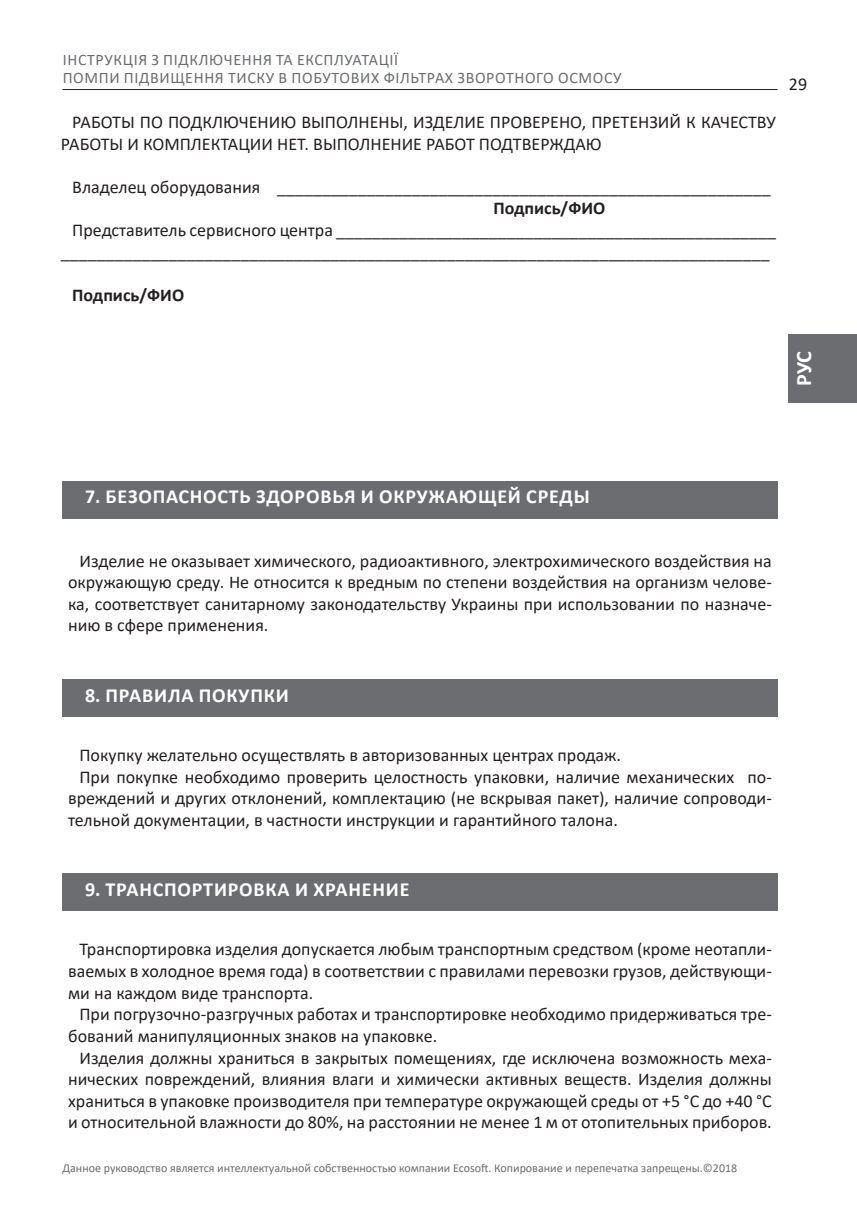
<style>
.page{position:relative;width:857px;height:1225px;background:#fff}
.page>*{position:absolute;margin:0;border:0;box-sizing:border-box;transform-origin:0 0}
.t1{font:700 22px "Calibri";color:#fff}
.t2{font:700 20px "Calibri";letter-spacing:.04em;color:#fff}
.текст_осн{font:18px/21.6px "Calibri";color:#231f20}
.текст_осн-2{font:700 18px "Calibri";color:#231f20}
.t3{font:16px/18px "Calibri";letter-spacing:.04em;color:#6c6d70}
.t4{font:12px "Calibri";color:#6c6d70}
.s1{font-weight:700}
</style>
<div class="page">
<div style="left:788px;top:334px;width:68px;height:69px;background:#6c6d70"></div>
<hr style="left:62px;top:89px;width:715px;height:1px;background:#231f20">
<div style="left:62px;top:481px;width:715px;height:37px;background:#6c6d70"></div>
<div style="left:62px;top:679px;width:715px;height:37px;background:#6c6d70"></div>
<div style="left:62px;top:873px;width:715px;height:37px;background:#6c6d70"></div>
<p class="t3" style="left:63px;top:50px;width:560px">ІНСТРУКЦІЯ З ПІДКЛЮЧЕННЯ ТА ЕКСПЛУАТАЦІЇ<br>ПОМПИ ПІДВИЩЕННЯ ТИСКУ В ПОБУТОВИХ ФІЛЬТРАХ ЗВОРОТНОГО ОСМОСУ</p>
<p class="текст_осн" style="left:61px;top:111px;width:716px;text-indent:11px">РАБОТЫ ПО ПОДКЛЮЧЕНИЮ ВЫПОЛНЕНЫ, ИЗДЕЛИЕ ПРОВЕРЕНО, ПРЕТЕНЗИЙ К КАЧЕСТВУ<br>РАБОТЫ И КОМПЛЕКТАЦИИ НЕТ. ВЫПОЛНЕНИЕ РАБОТ ПОДТВЕРЖДАЮ</p>
<p class="текст_осн" style="left:493px;top:176px;width:279px;text-indent:-421px">Владелец оборудования _______________________________________________________<br><span class="s1">Подпись/ФИО</span></p>
<p class="текст_осн" style="left:61px;top:219px;width:716px;text-indent:11px">Представитель сервисного центра _________________________________________________ _______________________________________________________________________________</p>
<p class="текст_осн-2" style="left:72px;top:282px;width:113px">Подпись/ФИО</p>
<p class="текст_осн" style="left:788px;top:73px;width:20px">29</p>
<p class="t1" style="left:787px;top:386px;width:36px;rotate:-90deg">РУС</p>
<p class="t2" style="left:85px;top:482px;width:506px">7. БЕЗОПАСНОСТЬ ЗДОРОВЬЯ И ОКРУЖАЮЩЕЙ СРЕДЫ</p>
<p class="текст_осн" style="left:68px;top:549px;width:704px;text-align:justify;text-indent:11px">Изделие не оказывает химического, радиоактивного, электрохимического воздействия на окружающую среду. Не относится к вредным по степени воздействия на организм челове&shy;ка, соответствует санитарному законодательству Украины при использовании по назначе&shy;нию в сфере применения.</p>
<p class="t2" style="left:85px;top:681px;width:205px">8. ПРАВИЛА ПОКУПКИ</p>
<p class="текст_осн" style="left:79px;top:744px;width:543px">Покупку желательно осуществлять в авторизованных центрах продаж.</p>
<p class="текст_осн" style="left:68px;top:765px;width:704px;text-align:justify;text-indent:11px">При покупке необходимо проверить целостность упаковки, наличие механических по&shy;вреждений и других отклонений, комплектацию (не вскрывая пакет), наличие сопроводи&shy;тельной документации, в частности инструкции и гарантийного талона.</p>
<p class="t2" style="left:85px;top:875px;width:326px">9. ТРАНСПОРТИРОВКА И ХРАНЕНИЕ</p>
<p class="текст_осн" style="left:68px;top:938px;width:704px;text-align:justify;text-indent:11px">Транспортировка изделия допускается любым транспортным средством (кроме неотапли&shy;ваемых в холодное время года) в соответствии с правилами перевозки грузов, действующи&shy;ми на каждом виде транспорта.</p>
<p class="текст_осн" style="left:68px;top:1003px;width:704px;text-indent:11px">При погрузочно-разгручных работах и транспортировке необходимо придерживаться тре&shy;бований манипуляционных знаков на упаковке.</p>
<p class="текст_осн" style="left:68px;top:1046px;width:704px;text-align:justify;text-indent:11px">Изделия должны храниться в закрытых помещениях, где исключена возможность меха&shy;нических повреждений, влияния влаги и химически активных веществ. Изделия должны храниться в упаковке производителя при температуре окружающей среды от +5 °С до +40 °С и относительной влажности до 80%, на расстоянии не менее 1 м от отопительных приборов.</p>
<p class="t4" style="left:62px;top:1159px;width:676px">Данное руководство является интеллектуальной собственностью компании Ecosoft. Копирование и перепечатка запрещены.©2018</p>
</div>
